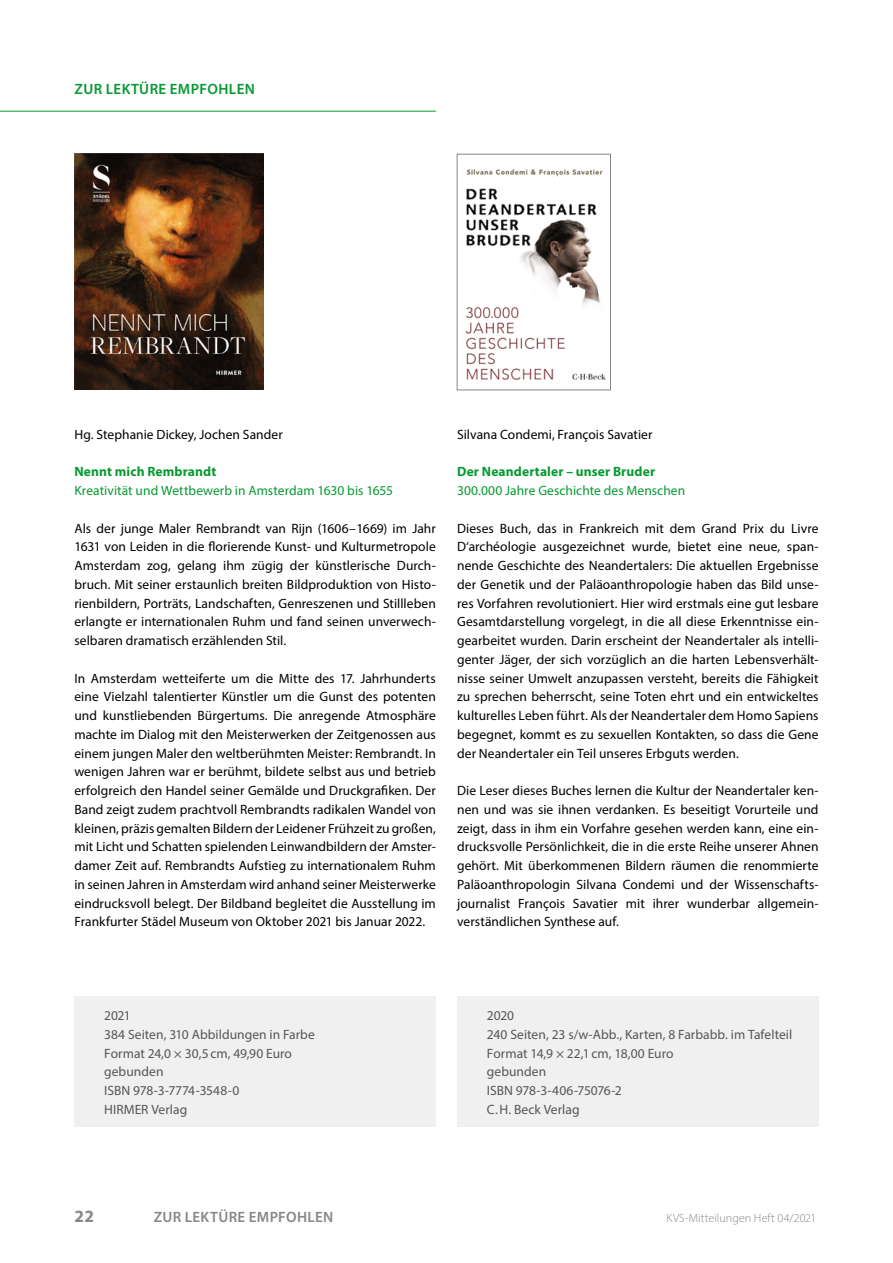
<style>
.page{position:relative;width:893px;height:1263px;background:#fff}
.page>*{position:absolute;margin:0;border:0;box-sizing:border-box;transform-origin:0 0}
.t1{font:700 17.25px "Myriad Pro";color:#868786}
.t2{font:600 15px "Myriad Pro";letter-spacing:.03em;color:#868786}
.t3{font:600 15px "Myriad Pro";letter-spacing:.025em;color:#069a31}
.t4{font:13.5px/18.8px "Myriad Pro";letter-spacing:.005em;color:#000;text-align:justify}
.t5{font:13.5px/18.8px "Myriad Pro";letter-spacing:.005em;color:#565655}
.t6{font:13.5px "Myriad Pro";color:#069a31}
.t7{font:700 13.5px "Myriad Pro";letter-spacing:.01em;color:#069a31}
.t8{font:300 12px "Myriad Pro";letter-spacing:.005em;color:#868786}
</style>
<div class="page">
<hr style="left:0;top:111px;width:436px;height:1px;background:#069a31">
<img style="left:465px;top:169px;width:141px;height:211px">
<div style="left:457px;top:154px;width:154px;height:236px;border:1px solid #868786"></div>
<img style="left:74px;top:154px;width:189px;height:236px">
<div style="left:457px;top:996px;width:362px;height:131px;background:#f0f0f0"></div>
<div style="left:74px;top:996px;width:362px;height:131px;background:#f0f0f0"></div>
<p class="t3" style="left:75px;top:79px;width:182px">ZUR LEKTÜRE EMPFOHLEN</p>
<p class="t4" style="left:74px;top:425px;width:210px">Hg. Stephanie Dickey, Jochen Sander</p>
<p class="t7" style="left:74px;top:463px;width:143px">Nennt mich Rembrandt</p>
<p class="t6" style="left:74px;top:482px;width:320px">Kreativität und Wettbewerb in Amsterdam 1630 bis 1655</p>
<p class="t4" style="left:74px;top:518px;width:363px">Als der junge Maler Rembrandt van Rijn (1606–1669) im Jahr 1631 von Leiden in die florierende Kunst- und Kulturmetropole Amsterdam zog, gelang ihm zügig der künstlerische Durch&shy;bruch. Mit seiner erstaunlich breiten Bildproduktion von Histo&shy;rienbildern, Porträts, Landschaften, Genreszenen und Stillleben erlangte er internationalen Ruhm und fand seinen unverwech&shy;selbaren dramatisch erzählenden Stil.</p>
<p class="t4" style="left:74px;top:668px;width:363px">In Amsterdam wetteiferte um die Mitte des 17. Jahrhunderts eine Vielzahl talentierter Künstler um die Gunst des potenten und kunstliebenden Bürgertums. Die anregende Atmosphäre machte im Dialog mit den Meisterwerken der Zeitgenossen aus einem jungen Maler den weltberühmten Meister: Rembrandt. In wenigen Jahren war er berühmt, bildete selbst aus und betrieb erfolgreich den Handel seiner Gemälde und Druckgrafiken. Der Band zeigt zudem prachtvoll Rembrandts radikalen Wandel von kleinen, präzis gemalten Bildern der Leidener Frühzeit zu großen, mit Licht und Schatten spielenden Leinwandbildern der Amster&shy;damer Zeit auf. Rembrandts Aufstieg zu internationalem Ruhm in seinen Jahren in Amsterdam wird anhand seiner Meisterwerke eindrucksvoll belegt. Der Bildband begleitet die Ausstellung im Frankfurter Städel Museum von Oktober 2021 bis Januar 2022.</p>
<p class="t4" style="left:457px;top:425px;width:197px">Silvana Condemi, François Savatier</p>
<p class="t7" style="left:457px;top:463px;width:200px">Der Neandertaler – unser Bruder</p>
<p class="t6" style="left:457px;top:482px;width:230px">300.000 Jahre Geschichte des Menschen</p>
<p class="t4" style="left:457px;top:518px;width:363px">Dieses Buch, das in Frankreich mit dem Grand Prix du Livre D‘archéologie ausgezeichnet wurde, bietet eine neue, span&shy;nende Geschichte des Neandertalers: Die aktuellen Ergebnisse der Genetik und der Paläoanthropologie haben das Bild unse&shy;res Vorfahren revolutioniert. Hier wird erstmals eine gut lesbare Gesamtdarstellung vorgelegt, in die all diese Erkenntnisse ein&shy;gearbeitet wurden. Darin erscheint der Neandertaler als intelli&shy;genter Jäger, der sich vorzüglich an die harten Lebensverhält&shy;nisse seiner Umwelt anzupassen versteht, bereits die Fähigkeit zu sprechen beherrscht, seine Toten ehrt und ein entwickeltes kulturelles Leben führt. Als der Neandertaler dem Homo Sapiens begegnet, kommt es zu sexuellen Kontakten, so dass die Gene der Neandertaler ein Teil unseres Erbguts werden.</p>
<p class="t4" style="left:457px;top:781px;width:363px">Die Leser dieses Buches lernen die Kultur der Neandertaler ken&shy;nen und was sie ihnen verdanken. Es beseitigt Vorurteile und zeigt, dass in ihm ein Vorfahre gesehen werden kann, eine ein&shy;drucksvolle Persönlichkeit, die in die erste Reihe unserer Ahnen gehört. Mit überkommenen Bildern räumen die renommierte Paläoanthropologin Silvana Condemi und der Wissenschafts&shy;journalist François Savatier mit ihrer wunderbar allgemein&shy;verständlichen Synthese auf.</p>
<p class="t5" style="left:104px;top:1006px;width:212px">2021<br>384 Seiten, 310 Abbildungen in Farbe<br>Format 24,0 × 30,5cm, 49,90 Euro gebunden<br>ISBN 978-3-7774-3548-0<br>HIRMER Verlag</p>
<p class="t5" style="left:487px;top:1006px;width:307px">2020<br>240 Seiten, 23 s/w-Abb., Karten, 8 Farbabb. im Tafelteil<br>Format 14,9 × 22,1cm, 18,00 Euro<br>gebunden<br>ISBN 978-3-406-75076-2<br>C.H. Beck Verlag</p>
<p class="t1" style="left:74px;top:1205px;width:21px">22</p>
<p class="t2" style="left:154px;top:1208px;width:153px">ZUR LEKTÜRE EMPFOHLEN</p>
<p class="t8" style="left:666px;top:1211px;width:151px">KVS-Mitteilungen Heft 04/2021</p>
</div>
